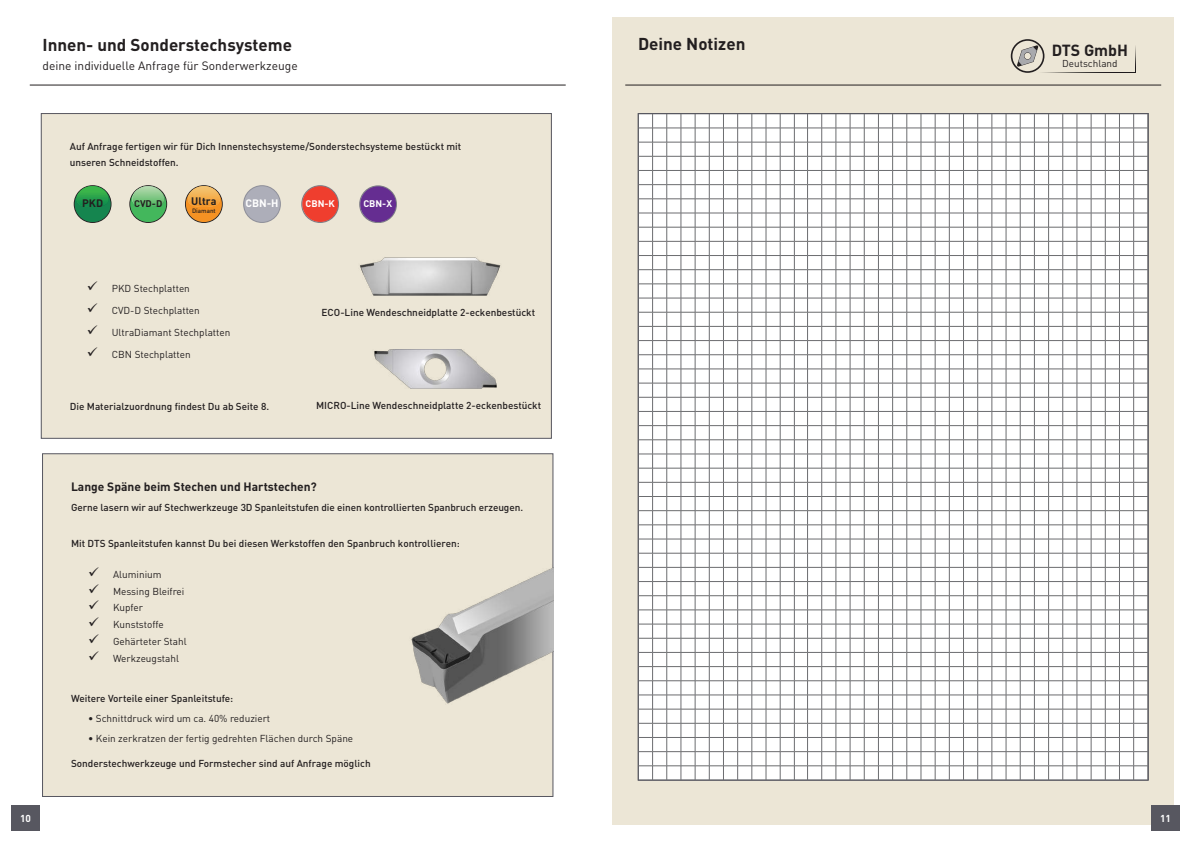
<style>
.page{position:relative;width:1191px;height:842px;background:#fff}
.page>*{position:absolute;margin:0;border:0;box-sizing:border-box;transform-origin:0 0}
.t1{font:700 17px "DIN Pro";color:#231f20}
.t2{font:700 15.9px "DIN Pro";color:#231f20}
.t3{font:12px "DIN Pro";color:#231f20}
.t4{font:700 12px "DIN Pro";color:#231f20}
.t5{font:700 10.8px "DIN Pro";color:#231f20}
.t6{font:700 10.7px "DIN Pro";color:#fff}
.t7{font:500 10px/16px "DIN Pro";color:#231f20}
.t8{font:10px "DIN Pro";color:#231f20}
.t9{font:700 10px "DIN Pro";color:#fff}
.t10{font:9.9px "DIN Pro";color:#231f20}
.t11{font:700 9.6px "DIN Pro";color:#231f20}
.t12{font:700 9.5px "DIN Pro";color:#fff}
.t13{font:500 6.3px "DIN Pro";color:#231f20}
</style>
<div class="page">
<div style="left:612px;top:17px;width:562px;height:808px;background:#ece6d6"></div>
<div style="left:1151px;top:805px;width:28px;height:26px;background:#575760"></div>
<div style="left:11px;top:805px;width:29px;height:26px;background:#575760"></div>
<svg style="left:1044px;top:72px;width:91px;height:1px"></svg>
<svg style="left:1135px;top:46px;width:1px;height:26px"></svg>
<svg style="left:1010px;top:39px;width:34px;height:34px"></svg>
<hr style="left:30px;top:85px;width:536px;height:1px;background:#231f20">
<hr style="left:625px;top:85px;width:536px;height:1px;background:#231f20">
<div style="left:41px;top:114px;width:510px;height:324px;background:#ece6d6"></div>
<div style="left:41px;top:113px;width:510px;height:325px;border:1px solid #575760"></div>
<img style="left:360px;top:257px;width:141px;height:39px">
<img style="left:374px;top:349px;width:123px;height:40px">
<div style="left:42px;top:453px;width:511px;height:344px;background:#ece6d6"></div>
<img style="left:403px;top:564px;width:150px;height:150px">
<svg style="left:638px;top:115px;width:510px;height:666px;background:#e9e9ea"></svg>
<svg style="left:243px;top:185px;width:38px;height:38px"></svg>
<div style="left:244px;top:186px;width:36px;height:36px;background:#adaeb9;border-radius:18px"></div>
<svg style="left:359px;top:185px;width:38px;height:38px"></svg>
<div style="left:360px;top:186px;width:36px;height:36px;background:#652d91;border-radius:18px"></div>
<svg style="left:301px;top:185px;width:38px;height:38px"></svg>
<div style="left:302px;top:186px;width:36px;height:36px;background:#ef3e2e;border-radius:18px"></div>
<svg style="left:185px;top:185px;width:38px;height:38px"></svg>
<svg style="left:186px;top:186px;width:36px;height:36px"></svg>
<svg style="left:74px;top:185px;width:37px;height:38px"></svg>
<div style="left:75px;top:186px;width:36px;height:36px;background:#15854f;border-radius:18px"></div>
<svg style="left:77px;top:186px;width:32px;height:20px"></svg>
<svg style="left:129px;top:185px;width:38px;height:38px"></svg>
<div style="left:130px;top:186px;width:36px;height:36px;background:#43b75c;border-radius:18px"></div>
<svg style="left:132px;top:186px;width:32px;height:21px"></svg>
<h1 class="t1" style="left:43px;top:34px;width:251px">Innen- und Sonderstechsysteme</h1>
<p class="t3" style="left:43px;top:58px;width:257px">deine individuelle Anfrage für Sonderwerkzeuge</p>
<p class="t7" style="left:70px;top:138px;width:393px">Auf Anfrage fertigen wir für Dich Innenstechsysteme/Sonderstechsysteme bestückt mit unseren Schneidstoffen.</p>
<p class="t5" style="left:82px;top:196px;width:23px">PKD</p>
<p class="t11" style="left:134px;top:197px;width:30px">CVD-D</p>
<p class="t5" style="left:191px;top:194px;width:27px">Ultra</p>
<p class="t6" style="left:245px;top:196px;width:35px">CBN-H</p>
<p class="t12" style="left:305px;top:197px;width:31px">CBN-K</p>
<p class="t12" style="left:363px;top:197px;width:30px">CBN-X</p>
<p class="t13" style="left:192px;top:206px;width:25px">Diamant</p>
<p class="t8" style="left:87px;top:282px;width:105px">✓ PKD Stechplatten</p>
<p class="t8" style="left:87px;top:304px;width:115px">✓ CVD-D Stechplatten</p>
<p class="t8" style="left:87px;top:326px;width:145px">✓ UltraDiamant Stechplatten</p>
<p class="t8" style="left:87px;top:348px;width:105px">✓ CBN Stechplatten</p>
<p class="t7" style="left:70px;top:398px;width:201px">Die Materialzuordnung findest Du ab Seite 8.</p>
<p class="t7" style="left:321px;top:304px;width:215px">ECO-Line Wendeschneidplatte 2-eckenbestückt</p>
<p class="t7" style="left:316px;top:397px;width:227px">MICRO-Line Wendeschneidplatte 2-eckenbestückt</p>
<p class="t4" style="left:71px;top:479px;width:247px">Lange Späne beim Stechen und Hartstechen?</p>
<p class="t7" style="left:71px;top:499px;width:453px">Gerne lasern wir auf Stechwerkzeuge 3D Spanleitstufen die einen kontrollierten Spanbruch erzeugen.</p>
<p class="t7" style="left:71px;top:535px;width:390px">Mit DTS Spanleitstufen kannst Du bei diesen Werkstoffen den Spanbruch kontrollieren:</p>
<p class="t8" style="left:88px;top:567px;width:75px">✓ Aluminium</p>
<p class="t8" style="left:88px;top:584px;width:98px">✓ Messing Bleifrei</p>
<p class="t8" style="left:88px;top:601px;width:57px">✓ Kupfer</p>
<p class="t8" style="left:88px;top:618px;width:77px">✓ Kunststoffe</p>
<p class="t8" style="left:88px;top:634px;width:100px">✓ Gehärteter Stahl</p>
<p class="t8" style="left:88px;top:651px;width:92px">✓ Werkzeugstahl</p>
<p class="t7" style="left:71px;top:690px;width:164px">Weitere Vorteile einer Spanleitstufe:</p>
<p class="t8" style="left:88px;top:712px;width:184px">• Schnittdruck wird um ca. 40% reduziert</p>
<p class="t8" style="left:88px;top:732px;width:267px">• Kein zerkratzen der fertig gedrehten Flächen durch Späne</p>
<p class="t7" style="left:71px;top:755px;width:301px">Sonderstechwerkzeuge und Formstecher sind auf Anfrage möglich</p>
<h1 class="t1" style="left:638px;top:32px;width:109px">Deine Notizen</h1>
<h2 class="t2" style="left:1051px;top:40px;width:78px">DTS GmbH</h2>
<p class="t10" style="left:1062px;top:57px;width:57px">Deutschland</p>
<p class="t9" style="left:20px;top:811px;width:12px">10</p>
<p class="t9" style="left:1160px;top:811px;width:12px">11</p>
</div>
